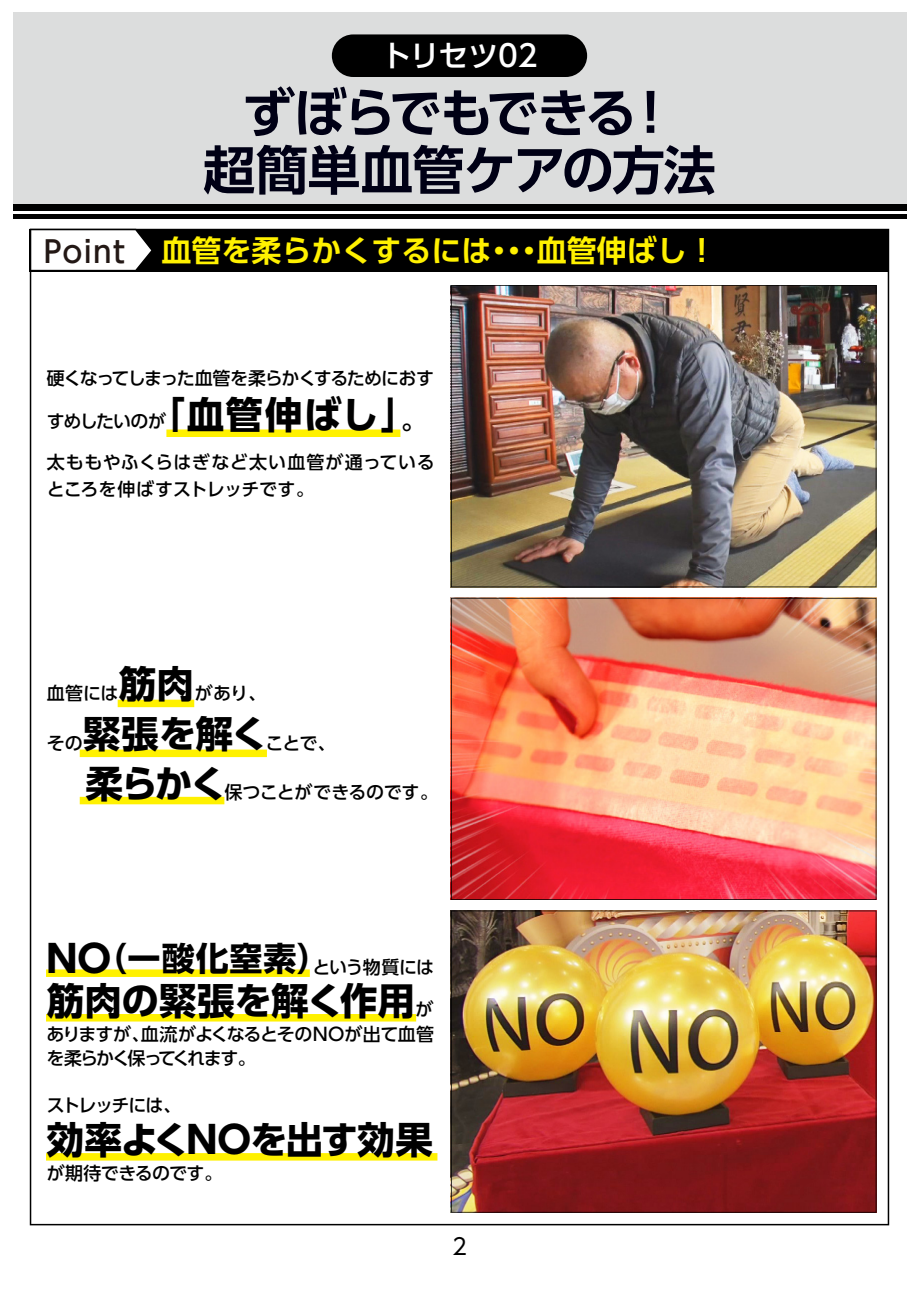
<style>
.page{position:relative;width:919px;height:1289px;background:#fff}
.page>*{position:absolute;margin:0;border:0;box-sizing:border-box;transform-origin:0 0}
.t1{font:700 52.5px/57px "UD Shin Go Pr 6 N De";letter-spacing:-.025em;color:#000015;text-align:center}
.t2{font:700 37.5px "UD Shin Go Pr 6 N";letter-spacing:-.015em;color:#000}
.t3{font:700 33px "UD Shin Go Pr 6 N";letter-spacing:.03em;color:#000}
.t4{font:700 30px "UD Shin Go Pr 6 N De";color:#fff100}
.t5{font:500 30px "UD Shin Go Pr 6 N";letter-spacing:-.005em;color:#fff}
.t6{font:22.5px "UD Shin Go Pr 6";color:#000}
.t7{font:500 18px/24px "UD Shin Go Pr 6 N";letter-spacing:-.075em;color:#000}
.t8{font:500 18px/27px "UD Shin Go Pr 6 N";letter-spacing:.015em;color:#000}
.t9{font:500 18px "UD Shin Go Pr 6 N";letter-spacing:-.035em;color:#000}
.t10{font:500 18px "UD Shin Go Pr 6 N";letter-spacing:-.015em;color:#000}
.t11{font:500 18px "UD Shin Go Pr 6 N";letter-spacing:-.065em;color:#000}
.t12{font:500 18px "UD Shin Go Pr 6 N";letter-spacing:-.08em;color:#000}
.s1{font-family:"UD Shin Go Pr 6 N";font-weight:500;color:#231815}
.s2{font-weight:700;font-size:37.5px}
.s3{font-weight:700;font-size:24px}
.s4{font-size:37.5px}
.s5{font-weight:500;font-size:18px}
</style>
<div class="page">
<div style="left:13px;top:13px;width:893px;height:191px;background:#dcdddd"></div>
<div style="left:332px;top:34px;width:255px;height:43px;background:#000;border-radius:21px"></div>
<div style="left:13px;top:204px;width:893px;height:6px;background:#000"></div>
<hr style="left:13px;top:214px;width:893px;height:4px;background:#000">
<img style="left:30px;top:271px;width:859px;height:954px">
<div style="left:30px;top:229px;width:859px;height:42px;background:#000"></div>
<svg style="left:31px;top:230px;width:121px;height:40px;background:#e9e9e9"></svg>
<h3 class="t5" style="left:381px;top:31px;width:158px">トリセツ02</h3>
<h1 class="t1" style="left:203px;top:83px;width:514px">ずぼらでもできる！<br>超簡単血管ケアの方法</h1>
<h3 class="t4" style="left:44px;top:226px;width:674px"><span class="s1">Point</span> 血管を柔らかくするには・・・血管伸ばし！</h3>
<p class="t7" style="left:47px;top:365px;width:389px">硬くなってしまった血管を柔らかくするためにおす</p>
<p class="t11" style="left:47px;top:406px;width:380px">すめしたいのが<span class="s2">「血管伸ばし」</span><span class="s3">。</span></p>
<p class="t8" style="left:47px;top:448px;width:389px">太ももやふくらはぎなど太い血管が通っているところを伸ばすストレッチです。</p>
<p class="t9" style="left:47px;top:678px;width:221px">血管には<span class="s2">筋肉</span>があり、</p>
<p class="t9" style="left:47px;top:728px;width:291px">その<span class="s2">緊張を解く</span>ことで、</p>
<p class="t10" style="left:47px;top:777px;width:393px"><span class="s2">　柔らかく</span>保つことができるのです。</p>
<h3 class="t3" style="left:46px;top:931px;width:389px"><span class="s4">NO</span>（一酸化窒素）<sub>という物質には</sub></h3>
<h2 class="t2" style="left:47px;top:970px;width:388px">筋肉の緊張を解く作用<span class="s5">が</span></h2>
<p class="t7" style="left:46px;top:1021px;width:389px">ありますが、血流がよくなるとそのNOが出て血管を柔らかく保ってくれます。</p>
<p class="t12" style="left:47px;top:1090px;width:136px">ストレッチには、</p>
<h2 class="t2" style="left:47px;top:1108px;width:387px">効率よくNOを出す効果</h2>
<p class="t9" style="left:47px;top:1158px;width:177px">が期待できるのです。</p>
<p class="t6" style="left:452px;top:1228px;width:16px">2</p>
</div>
